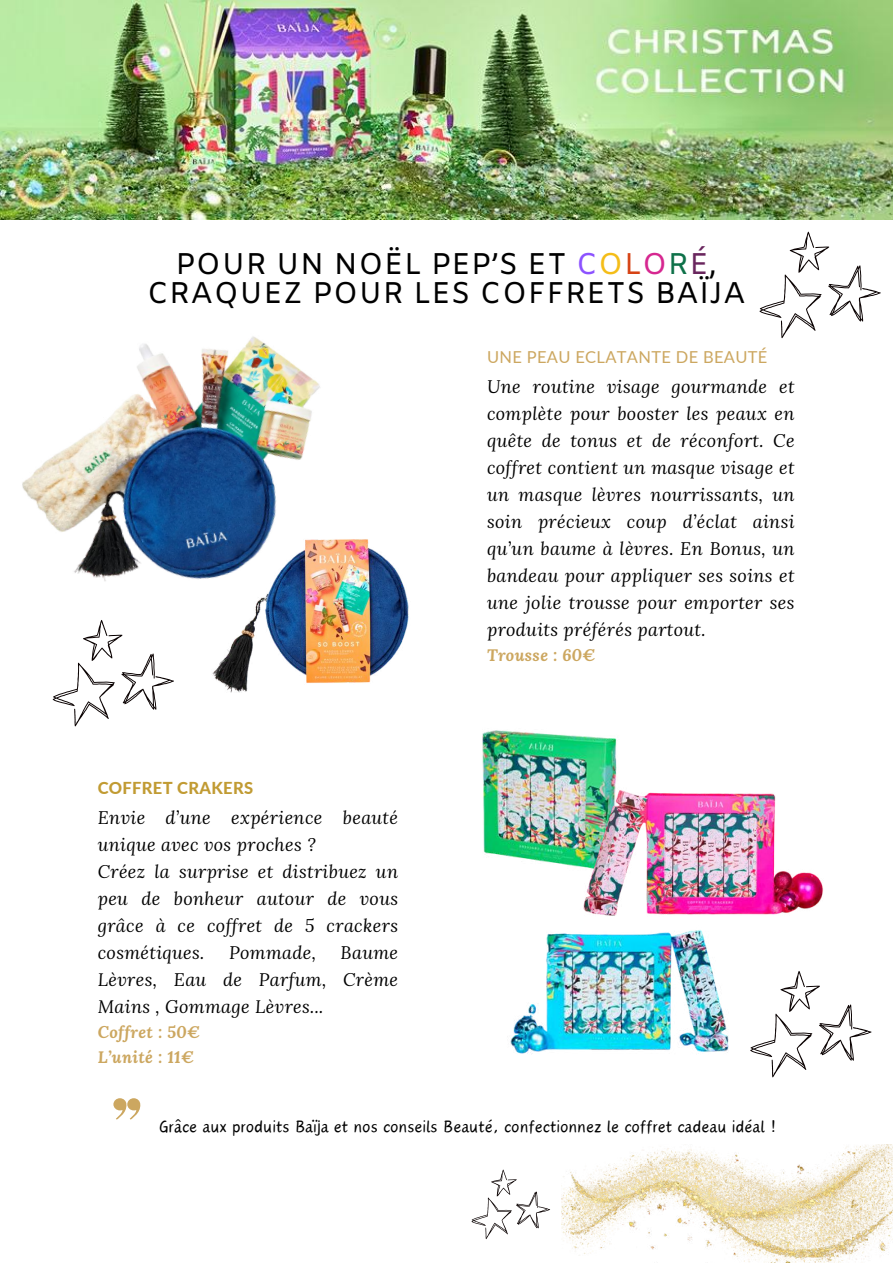
<style>
.page{position:relative;width:893px;height:1264px;background:#fff}
.page>*{position:absolute;margin:0;border:0;box-sizing:border-box;transform-origin:0 0}
.t1{font:30px/29.2px "Amiko";letter-spacing:.02em;color:#000;text-align:center}
.t2{font:21px "Canva Wander World";color:#010101}
.t3{font:italic 18px/27px "Lora";letter-spacing:.02em;color:#000;text-align:justify}
.t4{font:italic 700 16.5px/24.8px "Lora";letter-spacing:.02em;color:#cca760}
.t5{font:16.5px "Lato";letter-spacing:.02em;color:#cca760}
.t6{font:800 16.5px "Lato";letter-spacing:.02em;color:#c19b33}
.s1{color:#8c52ff}
.s2{color:#f4bd18}
.s3{color:#d64314}
.s4{color:#d62790}
.s5{color:#0e7149}
.s6{color:#69255d}
</style>
<div class="page">
<svg style="left:113px;top:1098px;width:28px;height:21px"></svg>
<img style="left:0;top:0;width:892px;height:220px">
<img style="left:22px;top:336px;width:298px;height:245px">
<img style="left:182px;top:488px;width:227px;height:205px">
<img style="left:482px;top:730px;width:97px;height:77px">
<img style="left:579px;top:736px;width:244px;height:174px">
<img style="left:483px;top:807px;width:312px;height:271px">
<img style="left:562px;top:1144px;width:330px;height:118px">
<svg style="left:759px;top:232px;width:121px;height:106px"></svg>
<svg style="left:750px;top:970px;width:121px;height:107px"></svg>
<svg style="left:53px;top:620px;width:121px;height:106px"></svg>
<svg style="left:471px;top:1169px;width:79px;height:70px"></svg>
<h1 class="t1" style="left:147px;top:251px;width:600px">POUR UN NOËL PEP’S ET <span class="s1">C</span><span class="s2">O</span><span class="s3">L</span><span class="s4">O</span><span class="s5">R</span><span class="s6">É</span>,<br>CRAQUEZ POUR LES COFFRETS BAÏJA</h1>
<p class="t6" style="left:98px;top:777px;width:157px">COFFRET CRAKERS</p>
<p class="t3" style="left:98px;top:804px;width:302px;text-align:left">Envie d’une expérience beauté unique avec vos proches ?<br>Créez la surprise et distribuez un peu de bonheur autour de vous grâce à ce coffret de 5 crackers cosmétiques.</p>
<p class="t3" style="left:229px;top:938px;width:88px">Pommade,</p>
<p class="t3" style="left:98px;top:938px;width:302px;text-indent:243px">Baume Lèvres, Eau de Parfum, Crème Mains , Gommage Lèvres...</p>
<p class="t4" style="left:98px;top:1019px;width:104px">Coffret : 50€<br>L’unité : 11€</p>
<p class="t5" style="left:487px;top:346px;width:282px">UNE PEAU ECLATANTE DE BEAUTÉ</p>
<p class="t3" style="left:487px;top:373px;width:309px">Une routine visage gourmande et complète pour booster les peaux en quête de tonus et de réconfort. Ce coffret contient un masque visage et un masque lèvres nourrissants, un soin précieux coup d’éclat ainsi qu’un baume à lèvres. En Bonus, un bandeau pour appliquer ses soins et une jolie trousse pour emporter ses produits préférés partout.</p>
<p class="t4" style="left:487px;top:642px;width:110px">Trousse : 60€</p>
<p class="t2" style="left:159px;top:1117px;width:620px">Grâce aux produits Baïja et nos conseils Beauté, confectionnez le coffret cadeau idéal !</p>
</div>
